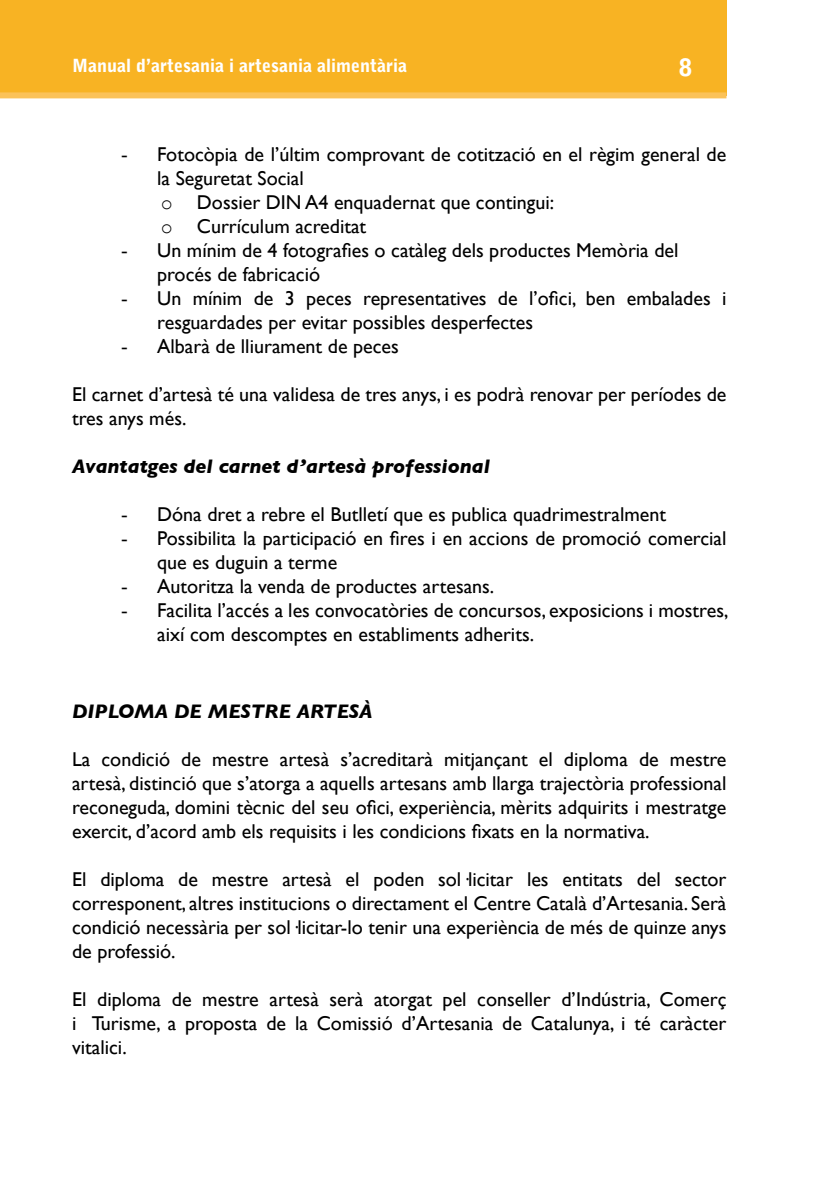
<style>
.page{position:relative;width:840px;height:1191px;background:#fff}
.page>*{position:absolute;margin:0;border:0;box-sizing:border-box;transform-origin:0 0}
.t1{font:900 24px "Bell Gothic Std";color:#fff}
.t2{font:20px/24px "Gill Sans";color:#000}
.t3{font:italic 700 20px "Gill Sans";color:#000}
.t4{font:900 18px "Bell Gothic Std";color:#fff}
.s1{font-family:"Times New Roman"}
.s2{font-family:"Courier New"}
</style>
<div class="page">
<div style="left:0;top:0;width:726px;height:95px;background:#f8b323"></div>
<div style="left:0;top:92px;width:726px;height:6px;background:#fbc258"></div>
<p class="t4" style="left:72px;top:55px;width:336px">Manual d’artesania i artesania alimentària</p>
<p class="t1" style="left:678px;top:53px;width:15px">8</p>
<p class="t2" style="left:157px;top:142px;width:570px;text-indent:-36px"><span class="s1">-</span> Fotocòpia de l’últim comprovant de cotització en el règim general de la Seguretat Social<br><span class="s2">o</span> Dossier DIN A4 enquadernat que contingui:<br><span class="s2">o</span> Currículum acreditat</p>
<p class="t2" style="left:157px;top:238px;width:522px;text-indent:-36px"><span class="s1">-</span> Un mínim de 4 fotografies o catàleg dels productes Memòria del procés de fabricació</p>
<p class="t2" style="left:157px;top:286px;width:570px;text-indent:-36px"><span class="s1">-</span> Un mínim de 3 peces representatives de l’ofici, ben embalades i resguardades per evitar possibles desperfectes</p>
<p class="t2" style="left:121px;top:334px;width:279px"><span class="s1">-</span> Albarà de lliurament de peces</p>
<p class="t2" style="left:72px;top:382px;width:655px">El carnet d’artesà té una validesa de tres anys, i es podrà renovar per períodes de tres anys més.</p>
<p class="t3" style="left:72px;top:455px;width:419px">Avantatges del carnet d’artesà professional</p>
<p class="t2" style="left:121px;top:502px;width:546px"><span class="s1">-</span> Dóna dret a rebre el Butlletí que es publica quadrimestralment</p>
<p class="t2" style="left:157px;top:526px;width:570px;text-indent:-36px"><span class="s1">-</span> Possibilita la participació en fires i en accions de promoció comercial que es duguin a terme</p>
<p class="t2" style="left:121px;top:574px;width:374px"><span class="s1">-</span> Autoritza la venda de productes artesans.</p>
<p class="t2" style="left:157px;top:598px;width:572px;text-indent:-36px"><span class="s1">-</span> Facilita l’accés a les convocatòries de concursos, exposicions i mostres, així com descomptes en establiments adherits.</p>
<p class="t3" style="left:72px;top:700px;width:302px">DIPLOMA DE MESTRE ARTESÀ</p>
<p class="t2" style="left:72px;top:747px;width:655px;text-align:justify">La condició de mestre artesà s’acreditarà mitjançant el diploma de mestre artesà, distinció que s’atorga a aquells artesans amb llarga trajectòria professional reconeguda, domini tècnic del seu ofici, experiència, mèrits adquirits i mestratge exercit, d’acord amb els requisits i les condicions fixats en la normativa.</p>
<p class="t2" style="left:72px;top:867px;width:655px;text-align:justify">El diploma de mestre artesà el poden sol·licitar les entitats del sector corresponent, altres institucions o directament el Centre Català d’Artesania. Serà condició necessària per sol·licitar-lo tenir una experiència de més de quinze anys de professió.</p>
<p class="t2" style="left:72px;top:987px;width:655px;text-align:justify">El diploma de mestre artesà serà atorgat pel conseller d’Indústria, Comerç i Turisme, a proposta de la Comissió d’Artesania de Catalunya, i té caràcter vitalici.</p>
</div>
